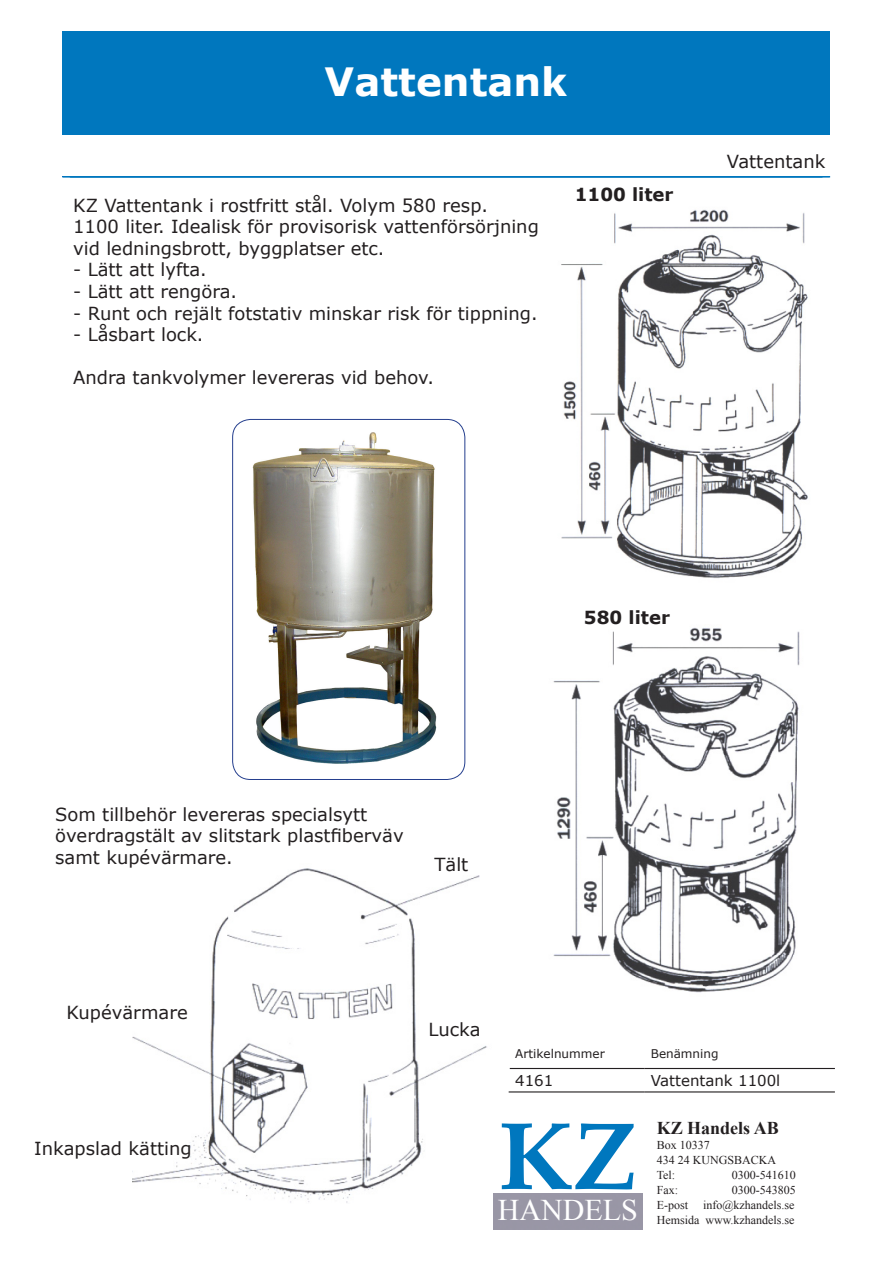
<style>
.page{position:relative;width:893px;height:1263px;background:#fff}
.page>*{position:absolute;margin:0;border:0;box-sizing:border-box;transform-origin:0 0}
.t1{font:700 96px "Book Antiqua";color:#0077be}
.t2{font:700 39px "Verdana";color:#fff}
.t3{font:30px "Times New Roman";color:#fff}
.t4{font:18px/21.6px "Verdana";color:#231f20}
.t5{font:700 18px "Verdana";color:#231f20}
.t6{font:700 18px "Times New Roman";color:#231f20}
.t7{font:15px "Verdana";color:#231f20}
.t8{font:12px "Times New Roman";color:#231f20}
.t9{font:12px "Verdana";color:#231f20}
</style>
<div class="page">
<img style="left:133px;top:868px;width:354px;height:335px">
<img style="left:63px;top:177px;width:479px;height:1px">
<div style="left:62px;top:176px;width:768px;height:1px;border:1px solid #0077be"></div>
<img style="left:561px;top:209px;width:247px;height:369px">
<img style="left:553px;top:627px;width:247px;height:366px">
<img style="left:253px;top:432px;width:183px;height:331px">
<div style="left:232px;top:419px;width:233px;height:361px;border:1px solid #253f8e;border-radius:18px"></div>
<div style="left:62px;top:31px;width:768px;height:103px;background:#0077be"></div>
<hr style="left:510px;top:1068px;width:135px;height:1px;background:#231f20">
<hr style="left:645px;top:1068px;width:190px;height:1px;background:#231f20">
<hr style="left:509px;top:1091px;width:136px;height:1px;background:#231f20">
<hr style="left:645px;top:1091px;width:190px;height:1px;background:#231f20">
<p class="t2" style="left:325px;top:54px;width:244px">Vattentank</p>
<p class="t4" style="left:73px;top:194px;width:467px">KZ Vattentank i rostfritt stål. Volym 580 resp.<br>1100 liter. Idealisk för provisorisk vattenförsörjning vid ledningsbrott, byggplatser etc.</p>
<p class="t4" style="left:73px;top:259px;width:135px">- Lätt att lyfta.</p>
<p class="t4" style="left:73px;top:280px;width:165px">- Lätt att rengöra.</p>
<p class="t4" style="left:73px;top:302px;width:466px">- Runt och rejält fotstativ minskar risk för tippning.</p>
<p class="t4" style="left:73px;top:324px;width:132px">- Låsbart lock.</p>
<p class="t4" style="left:73px;top:367px;width:362px">Andra tankvolymer levereras vid behov.</p>
<p class="t5" style="left:575px;top:181px;width:100px">1100 liter</p>
<p class="t4" style="left:727px;top:150px;width:100px">Vattentank</p>
<p class="t4" style="left:55px;top:803px;width:350px">Som tillbehör levereras specialsytt överdragstält av slitstark plastfiberväv samt kupévärmare.</p>
<p class="t4" style="left:434px;top:853px;width:35px">Tält</p>
<p class="t4" style="left:66px;top:1001px;width:123px">Kupévärmare</p>
<p class="t4" style="left:428px;top:1018px;width:54px">Lucka</p>
<p class="t5" style="left:584px;top:604px;width:87px">580 liter</p>
<p class="t4" style="left:34px;top:1137px;width:159px">Inkapslad kätting</p>
<p class="t9" style="left:515px;top:1045px;width:91px">Artikelnummer</p>
<p class="t9" style="left:651px;top:1045px;width:69px">Benämning</p>
<p class="t7" style="left:515px;top:1070px;width:40px">4161</p>
<p class="t7" style="left:651px;top:1070px;width:131px">Vattentank 1100l</p>
<p class="t1" style="left:498px;top:1091px;width:140px">KZ</p>
<p class="t3" style="left:498px;top:1190px;width:141px">HANDELS</p>
<p class="t6" style="left:657px;top:1116px;width:124px">KZ Handels AB</p>
<p class="t8" style="left:657px;top:1137px;width:55px">Box 10337</p>
<p class="t8" style="left:657px;top:1152px;width:121px">434 24 KUNGSBACKA</p>
<p class="t8" style="left:657px;top:1167px;width:20px">Tel:</p>
<p class="t8" style="left:732px;top:1167px;width:65px">0300-541610</p>
<p class="t8" style="left:657px;top:1182px;width:23px">Fax:</p>
<p class="t8" style="left:732px;top:1182px;width:65px">0300-543805</p>
<p class="t8" style="left:657px;top:1197px;width:139px">E-post info@kzhandels.se</p>
<p class="t8" style="left:657px;top:1212px;width:139px">Hemsida www.kzhandels.se</p>
</div>
